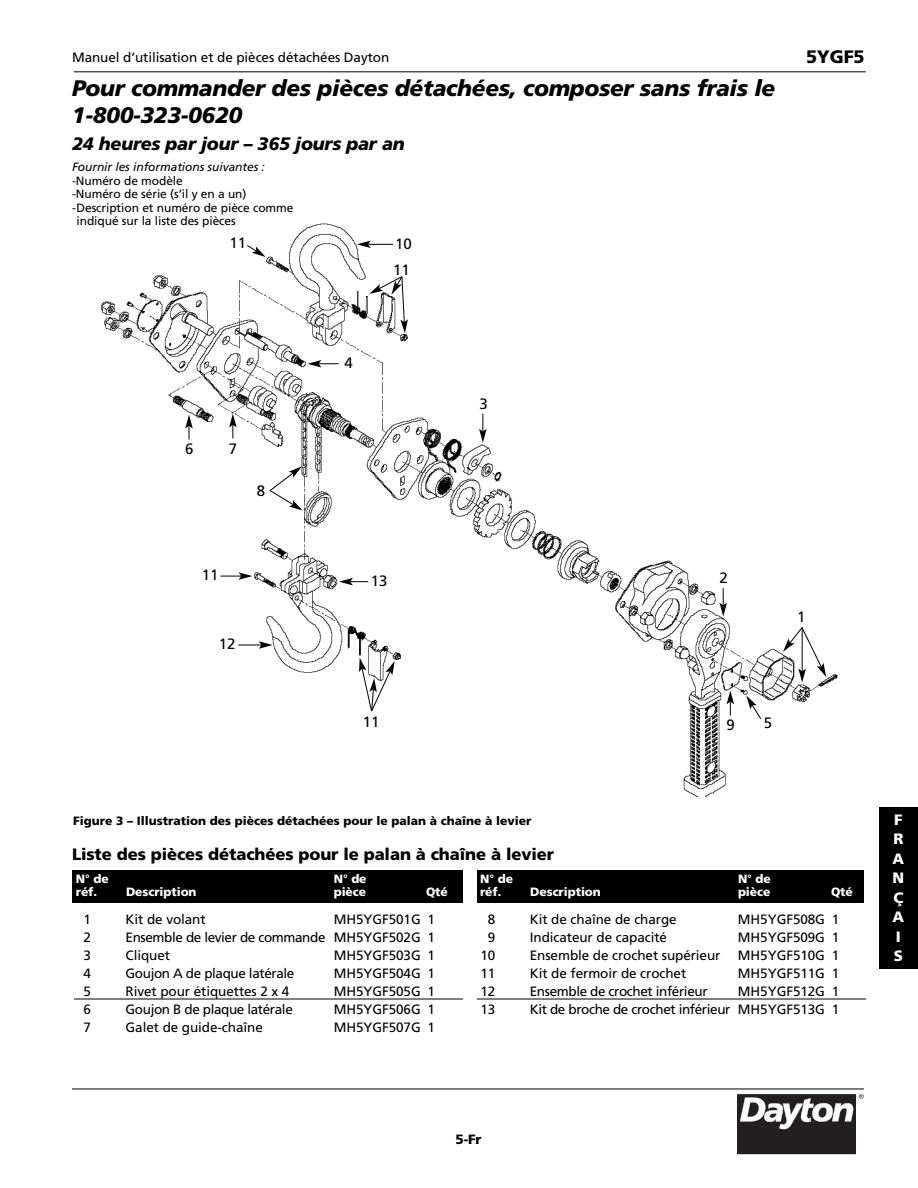
<style>
.page{position:relative;width:918px;height:1188px;background:#fff}
.page>*{position:absolute;margin:0;border:0;box-sizing:border-box;transform-origin:0 0}
.t1{font:italic 900 22.5px/27px "Frutiger";letter-spacing:-.01em;color:#000}
.t2{font:italic 900 18px "Frutiger";letter-spacing:-.01em;color:#000}
.t3{font:900 18px "Frutiger";letter-spacing:-.005em;color:#000}
.t4{font:900 16.5px "Frutiger";letter-spacing:-.005em;color:#000}
.t5{font:15px/26px "Frutiger";color:#000}
.t6{font:900 15px/19.5px "Frutiger";color:#fff}
.t7{font:13.5px "Frutiger";letter-spacing:-.005em;color:#000}
.t8{font:13.5px "Frutiger";letter-spacing:-.03em;color:#000}
.t9{font:900 13.5px "Frutiger";color:#000}
.t10{font:12px "Frutiger";letter-spacing:-.005em;color:#000}
.t11{font:900 12px "Frutiger";color:#000}
.t12{font:900 12px "Frutiger";letter-spacing:-.005em;color:#fff}
.t13{font:italic 12px "Frutiger";letter-spacing:-.005em;color:#000}
</style>
<div class="page">
<img style="left:101px;top:223px;width:736px;height:574px">
<div style="left:790px;top:608px;width:23px;height:21px;background:#fff"></div>
<div style="left:472px;top:394px;width:23px;height:22px;background:#fff"></div>
<div style="left:222px;top:439px;width:22px;height:21px;background:#fff"></div>
<div style="left:250px;top:481px;width:23px;height:22px;background:#fff"></div>
<div style="left:392px;top:234px;width:23px;height:21px;background:#fff"></div>
<div style="left:390px;top:260px;width:23px;height:21px;background:#fff"></div>
<div style="left:226px;top:234px;width:23px;height:21px;background:#fff"></div>
<div style="left:368px;top:571px;width:23px;height:21px;background:#fff"></div>
<svg style="left:783px;top:626px;width:43px;height:56px"></svg>
<svg style="left:479px;top:414px;width:8px;height:29px"></svg>
<svg style="left:719px;top:588px;width:8px;height:29px"></svg>
<svg style="left:308px;top:360px;width:31px;height:8px"></svg>
<svg style="left:746px;top:696px;width:16px;height:24px"></svg>
<svg style="left:185px;top:415px;width:8px;height:24px"></svg>
<svg style="left:229px;top:414px;width:8px;height:24px"></svg>
<svg style="left:269px;top:466px;width:34px;height:45px"></svg>
<svg style="left:727px;top:690px;width:7px;height:26px"></svg>
<svg style="left:357px;top:241px;width:36px;height:7px"></svg>
<svg style="left:369px;top:276px;width:39px;height:57px"></svg>
<svg style="left:246px;top:244px;width:20px;height:13px"></svg>
<svg style="left:238px;top:641px;width:35px;height:8px"></svg>
<svg style="left:339px;top:578px;width:29px;height:7px"></svg>
<svg style="left:221px;top:572px;width:31px;height:8px"></svg>
<svg style="left:359px;top:658px;width:36px;height:54px"></svg>
<div style="left:879px;top:807px;width:39px;height:162px;background:#000"></div>
<hr style="left:74px;top:71px;width:792px;height:1px;background:#000">
<hr style="left:74px;top:999px;width:792px;height:1px;background:#000">
<div style="left:72px;top:870px;width:792px;height:33px;background:#000"></div>
<div style="left:463px;top:867px;width:13px;height:161px;background:#fff"></div>
<hr style="left:72px;top:1089px;width:792px;height:1px;background:#000">
<div style="left:737px;top:1094px;width:127px;height:62px;background:#d4d3d4"></div>
<svg style="left:737px;top:1094px;width:127px;height:60px;background:#5d5a5b"></svg>
<p class="t7" style="left:72px;top:51px;width:319px">Manuel d’utilisation et de pièces détachées Dayton</p>
<h1 class="t1" style="left:72px;top:77px;width:705px">Pour commander des pièces détachées, composer sans frais le<br>1-800-323-0620</h1>
<h2 class="t2" style="left:72px;top:137px;width:334px">24 heures par jour – 365 jours par an</h2>
<p class="t13" style="left:72px;top:162px;width:194px">Fournir les informations suivantes :</p>
<p class="t10" style="left:72px;top:176px;width:112px">-Numéro de modèle</p>
<p class="t10" style="left:72px;top:189px;width:176px">-Numéro de série (s’il y en a un)</p>
<p class="t10" style="left:72px;top:203px;width:223px">-Description et numéro de pièce comme</p>
<p class="t10" style="left:76px;top:216px;width:161px">indiqué sur la liste des pièces</p>
<p class="t5" style="left:229px;top:231px;width:18px">11</p>
<p class="t5" style="left:393px;top:232px;width:20px">10<br>11</p>
<h2 class="t3" style="left:806px;top:50px;width:60px">5YGF5</h2>
<p class="t5" style="left:185px;top:437px;width:10px">6</p>
<p class="t5" style="left:229px;top:437px;width:10px">7</p>
<p class="t5" style="left:257px;top:479px;width:10px">8</p>
<p class="t5" style="left:344px;top:351px;width:10px">4</p>
<p class="t5" style="left:202px;top:563px;width:18px">11</p>
<p class="t5" style="left:371px;top:569px;width:18px">13</p>
<p class="t5" style="left:219px;top:632px;width:18px">12</p>
<p class="t5" style="left:363px;top:710px;width:18px">11</p>
<p class="t5" style="left:480px;top:392px;width:10px">3</p>
<p class="t5" style="left:719px;top:566px;width:10px">2</p>
<p class="t5" style="left:797px;top:605px;width:10px">1</p>
<p class="t5" style="left:727px;top:713px;width:10px">9</p>
<p class="t5" style="left:764px;top:711px;width:10px">5</p>
<p class="t11" style="left:73px;top:816px;width:460px">Figure 3 – Illustration des pièces détachées pour le palan à chaîne à levier</p>
<p class="t4" style="left:72px;top:847px;width:484px">Liste des pièces détachées pour le palan à chaîne à levier</p>
<p class="t12" style="left:76px;top:874px;width:35px">N° de</p>
<p class="t12" style="left:334px;top:874px;width:34px">N° de</p>
<p class="t12" style="left:76px;top:887px;width:23px">réf.</p>
<p class="t12" style="left:126px;top:887px;width:72px">Description</p>
<p class="t12" style="left:334px;top:887px;width:34px">pièce</p>
<p class="t12" style="left:426px;top:887px;width:23px">Qté</p>
<p class="t12" style="left:480px;top:874px;width:35px">N° de</p>
<p class="t12" style="left:738px;top:874px;width:34px">N° de</p>
<p class="t12" style="left:480px;top:887px;width:23px">réf.</p>
<p class="t12" style="left:530px;top:887px;width:72px">Description</p>
<p class="t12" style="left:738px;top:887px;width:34px">pièce</p>
<p class="t12" style="left:831px;top:887px;width:23px">Qté</p>
<p class="t7" style="left:84px;top:913px;width:9px">1</p>
<p class="t7" style="left:126px;top:913px;width:82px">Kit de volant</p>
<p class="t7" style="left:334px;top:913px;width:103px">MH5YGF501G 1</p>
<p class="t7" style="left:84px;top:931px;width:9px">2</p>
<p class="t8" style="left:126px;top:931px;width:311px">Ensemble de levier de commande MH5YGF502G 1</p>
<p class="t7" style="left:84px;top:949px;width:9px">3</p>
<p class="t7" style="left:126px;top:949px;width:46px">Cliquet</p>
<p class="t7" style="left:334px;top:949px;width:103px">MH5YGF503G 1</p>
<p class="t7" style="left:84px;top:967px;width:9px">4</p>
<p class="t8" style="left:126px;top:967px;width:170px">Goujon A de plaque latérale</p>
<p class="t7" style="left:334px;top:967px;width:103px">MH5YGF504G 1</p>
<p class="t7" style="left:84px;top:985px;width:9px">5</p>
<p class="t7" style="left:126px;top:985px;width:165px">Rivet pour étiquettes 2 x 4</p>
<p class="t7" style="left:334px;top:985px;width:103px">MH5YGF505G 1</p>
<p class="t7" style="left:84px;top:1003px;width:9px">6</p>
<p class="t8" style="left:126px;top:1003px;width:169px">Goujon B de plaque latérale</p>
<p class="t7" style="left:334px;top:1003px;width:103px">MH5YGF506G 1</p>
<p class="t7" style="left:84px;top:1021px;width:9px">7</p>
<p class="t7" style="left:126px;top:1021px;width:139px">Galet de guide-chaîne</p>
<p class="t7" style="left:334px;top:1021px;width:103px">MH5YGF507G 1</p>
<p class="t7" style="left:488px;top:913px;width:9px">8</p>
<p class="t7" style="left:530px;top:913px;width:148px">Kit de chaîne de charge</p>
<p class="t7" style="left:738px;top:913px;width:103px">MH5YGF508G 1</p>
<p class="t7" style="left:488px;top:931px;width:9px">9</p>
<p class="t7" style="left:530px;top:931px;width:139px">Indicateur de capacité</p>
<p class="t7" style="left:738px;top:931px;width:103px">MH5YGF509G 1</p>
<p class="t7" style="left:480px;top:949px;width:16px">10</p>
<p class="t7" style="left:530px;top:949px;width:192px">Ensemble de crochet supérieur</p>
<p class="t7" style="left:738px;top:949px;width:103px">MH5YGF510G 1</p>
<p class="t7" style="left:480px;top:967px;width:16px">11</p>
<p class="t7" style="left:530px;top:967px;width:158px">Kit de fermoir de crochet</p>
<p class="t7" style="left:738px;top:967px;width:103px">MH5YGF511G 1</p>
<p class="t7" style="left:480px;top:985px;width:16px">12</p>
<p class="t8" style="left:530px;top:985px;width:179px">Ensemble de crochet inférieur</p>
<p class="t7" style="left:738px;top:985px;width:103px">MH5YGF512G 1</p>
<p class="t7" style="left:480px;top:1003px;width:16px">13</p>
<p class="t8" style="left:530px;top:1003px;width:311px">Kit de broche de crochet inférieur MH5YGF513G 1</p>
<p class="t6" style="left:893px;top:811px;width:13px">F<br>R<br>A<br>N<br>Ç<br>A<br>I<br>S</p>
<p class="t9" style="left:456px;top:1134px;width:28px">5-Fr</p>
</div>
